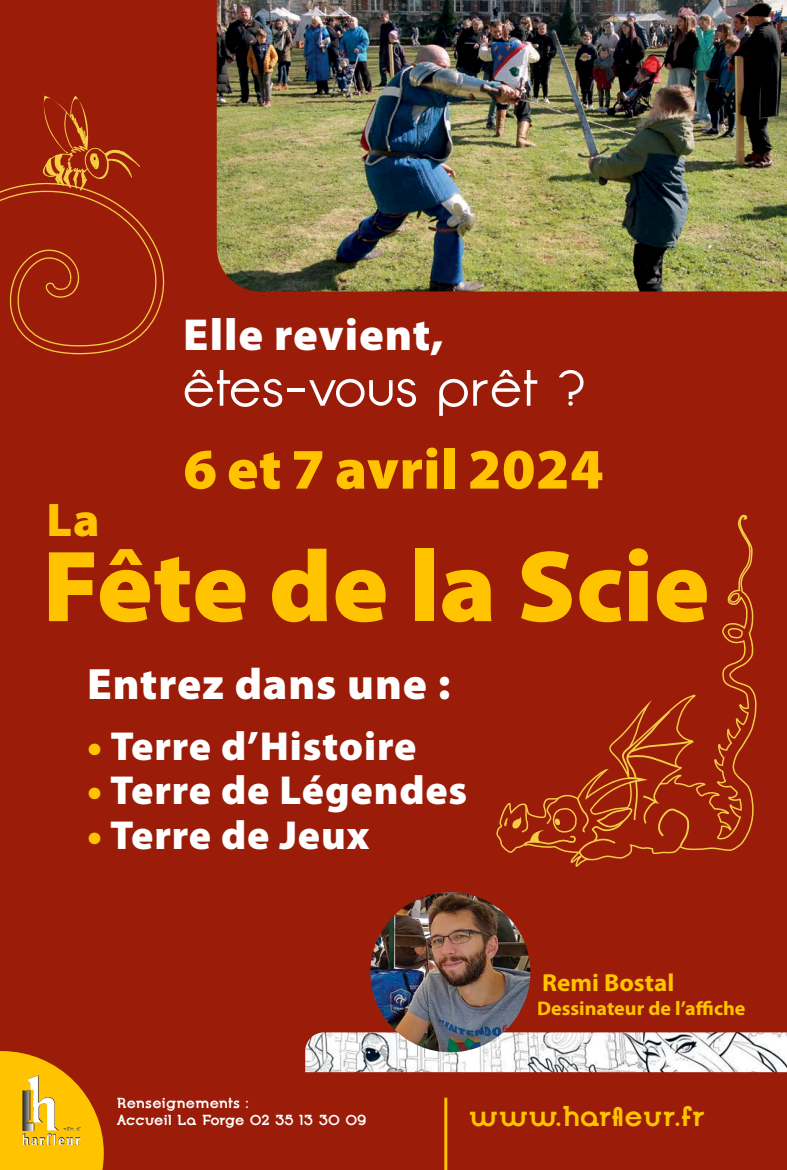
<style>
.page{position:relative;width:787px;height:1170px;background:#fff}
.page>*{position:absolute;margin:0;border:0;box-sizing:border-box;transform-origin:0 0}
.texte_courant{font:900 102px "Myriad Pro";color:#ffc300}
.texte_courant-2{font:900 57.6px "Myriad Pro";letter-spacing:.005em;color:#ffc300}
.texte_courant-3{font:51px "Opificio";letter-spacing:.025em;color:#fff}
.texte_courant-4{font:900 47.4px "Myriad Pro";color:#ffc300}
.texte_courant-5{font:900 45px "Myriad Pro";letter-spacing:.02em;color:#fff}
.texte_courant-6{font:900 44.1px "Myriad Pro";letter-spacing:.02em;color:#fff}
.texte_courant-7{font:900 40.65px "Myriad Pro";letter-spacing:.02em;color:#fff}
.texte_courant-8{font:700 28.5px "Opificio Serif";letter-spacing:.015em;color:#ffc300}
.texte_courant-9{font:700 24.75px "Myriad Pro";color:#ffc300}
.texte_courant-10{font:700 19.8px "Myriad Pro";color:#ffc300}
.texte_courant-11{font:700 14.55px "Opificio Serif";letter-spacing:.01em;color:#fff}
.s1{color:#ffc300}
</style>
<div class="page">
<div style="left:0;top:0;width:787px;height:1169px;background:#9a1c09"></div>
<hr style="left:444px;top:1097px;width:3px;height:72px;background:#ffc300">
<svg style="left:0;top:1051px;width:104px;height:118px"></svg>
<img style="left:305px;top:1032px;width:482px;height:40px">
<img style="left:370px;top:892px;width:160px;height:160px;border-radius:80px">
<svg style="left:496px;top:514px;width:260px;height:352px"></svg>
<svg style="left:504px;top:711px;width:188px;height:149px"></svg>
<svg style="left:0;top:96px;width:164px;height:258px"></svg>
<img style="left:217px;top:0;width:570px;height:291px">
<img style="left:22px;top:1075px;width:37px;height:55px">
<p class="texte_courant-5" style="left:183px;top:305px;width:262px">Elle revient,</p>
<p class="texte_courant-3" style="left:183px;top:360px;width:402px">êtes-vous prêt ?</p>
<p class="texte_courant-4" style="left:46px;top:488px;width:55px">La</p>
<p class="texte_courant-2" style="left:183px;top:430px;width:422px">6 et 7 avril 2024</p>
<p class="texte_courant" style="left:42px;top:518px;width:668px">Fête de la Scie</p>
<p class="texte_courant-6" style="left:87px;top:654px;width:365px">Entrez dans une :</p>
<p class="texte_courant-7" style="left:87px;top:718px;width:331px"><span class="s1">•</span> Terre d’Histoire</p>
<p class="texte_courant-7" style="left:87px;top:763px;width:382px"><span class="s1">•</span> Terre de Légendes</p>
<p class="texte_courant-7" style="left:87px;top:808px;width:284px"><span class="s1">•</span> Terre de Jeux</p>
<p class="texte_courant-9" style="left:542px;top:966px;width:134px">Remi Bostal</p>
<p class="texte_courant-10" style="left:537px;top:994px;width:210px">Dessinateur de l’affiche</p>
<p class="texte_courant-11" style="left:117px;top:1093px;width:133px">Renseignements :</p>
<p class="texte_courant-11" style="left:117px;top:1111px;width:251px">Accueil La Forge 02 35 13 30 09</p>
<p class="texte_courant-8" style="left:469px;top:1098px;width:237px">www.harfleur.fr</p>
</div>
